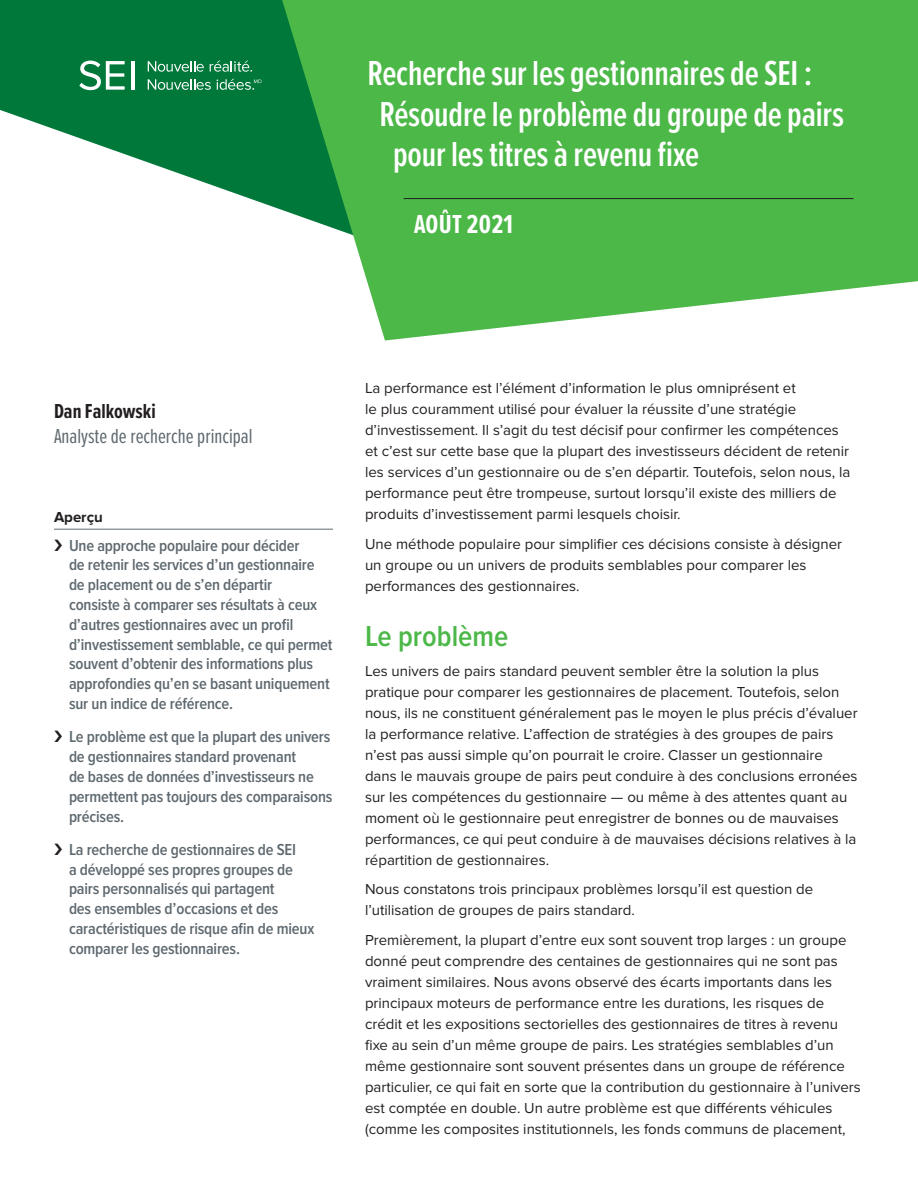
<style>
.page{position:relative;width:918px;height:1188px;background:#fff}
.page>*{position:absolute;margin:0;border:0;box-sizing:border-box;transform-origin:0 0}
.t1{font:600 36px "Proxima Nova Ex Cn";letter-spacing:-.005em;color:#fff}
.Head_body_G{font:600 30px "Proxima Nova Cond";color:#4cb848}
.Month_and_Year{font:700 27px "Proxima Nova Ex Cn";letter-spacing:.01em;color:#fff}
.Supporting_Info{font:21px "Proxima Nova Ex Cn";color:#5f696f}
.Author_Name{font:700 21px "Proxima Nova Ex Cn";color:#231f20}
.t2{font:600 16.5px/19.8px "Proxima Nova Cond";letter-spacing:-.01em;color:#5f696f}
.Body_Copy__10pt__R{font:15px/21px "Proxima Nova";color:#231f20}
.Snapshots{font:700 15px "Proxima Nova";color:#231f20}
</style>
<div class="page">
<svg style="left:0;top:0;width:282px;height:210px;fill:#00783a"></svg>
<svg style="left:282px;top:0;width:636px;height:340px;background:#5dbc5d"></svg>
<svg style="left:148px;top:61px;width:56px;height:11px"></svg>
<svg style="left:210px;top:61px;width:42px;height:11px"></svg>
<svg style="left:148px;top:79px;width:63px;height:11px"></svg>
<svg style="left:217px;top:79px;width:45px;height:11px"></svg>
<hr style="left:131px;top:61px;width:4px;height:29px;background:#fff">
<svg style="left:79px;top:61px;width:46px;height:29px"></svg>
<hr style="left:54px;top:529px;width:279px;height:1px;background:#5f696f">
<hr style="left:404px;top:198px;width:450px;height:1px;background:#231f20">
<p class="t1" style="left:368px;top:47px;width:446px">Recherche sur les gestionnaires de SEI :</p>
<p class="t1" style="left:380px;top:88px;width:466px">Résoudre le problème du groupe de pairs</p>
<p class="t1" style="left:393px;top:128px;width:308px">pour les titres à revenu fixe</p>
<p class="Month_and_Year" style="left:414px;top:204px;width:100px">AOÛT 2021</p>
<p class="Author_Name" style="left:54px;top:396px;width:103px">Dan Falkowski</p>
<p class="Supporting_Info" style="left:54px;top:421px;width:200px">Analyste de recherche principal</p>
<p class="Snapshots" style="left:54px;top:509px;width:50px">Aperçu</p>
<p class="t2" style="left:69px;top:536px;width:265px">Une approche populaire pour décider<br>de retenir les services d’un gestionnaire de placement ou de s’en départir<br>consiste à comparer ses résultats à ceux d’autres gestionnaires avec un profil d’investissement semblable, ce qui permet souvent d’obtenir des informations plus approfondies qu’en se basant uniquement sur un indice de référence.</p>
<p class="t2" style="left:69px;top:727px;width:265px">Le problème est que la plupart des univers de gestionnaires standard provenant<br>de bases de données d’investisseurs ne permettent pas toujours des comparaisons précises.</p>
<p class="t2" style="left:69px;top:840px;width:247px">La recherche de gestionnaires de SEI<br>a développé ses propres groupes de pairs personnalisés qui partagent<br>des ensembles d’occasions et des caractéristiques de risque afin de mieux comparer les gestionnaires.</p>
<p class="Body_Copy__10pt__R" style="left:365px;top:378px;width:487px">La performance est l’élément d’information le plus omniprésent et<br>le plus couramment utilisé pour évaluer la réussite d’une stratégie d’investissement. Il s’agit du test décisif pour confirmer les compétences et c’est sur cette base que la plupart des investisseurs décident de retenir les services d’un gestionnaire ou de s’en départir. Toutefois, selon nous, la performance peut être trompeuse, surtout lorsqu’il existe des milliers de produits d’investissement parmi lesquels choisir.</p>
<p class="Body_Copy__10pt__R" style="left:365px;top:533px;width:479px">Une méthode populaire pour simplifier ces décisions consiste à désigner un groupe ou un univers de produits semblables pour comparer les performances des gestionnaires.</p>
<p class="Head_body_G" style="left:365px;top:619px;width:145px">Le problème</p>
<p class="Body_Copy__10pt__R" style="left:365px;top:660px;width:494px">Les univers de pairs standard peuvent sembler être la solution la plus pratique pour comparer les gestionnaires de placement. Toutefois, selon nous, ils ne constituent généralement pas le moyen le plus précis d’évaluer la performance relative. L’affection de stratégies à des groupes de pairs n’est pas aussi simple qu’on pourrait le croire. Classer un gestionnaire dans le mauvais groupe de pairs peut conduire à des conclusions erronées sur les compétences du gestionnaire — ou même à des attentes quant au moment où le gestionnaire peut enregistrer de bonnes ou de mauvaises performances, ce qui peut conduire à de mauvaises décisions relatives à la répartition de gestionnaires.</p>
<p class="Body_Copy__10pt__R" style="left:365px;top:879px;width:450px">Nous constatons trois principaux problèmes lorsqu’il est question de l’utilisation de groupes de pairs standard.</p>
<p class="Body_Copy__10pt__R" style="left:365px;top:930px;width:497px">Premièrement, la plupart d’entre eux sont souvent trop larges : un groupe donné peut comprendre des centaines de gestionnaires qui ne sont pas vraiment similaires. Nous avons observé des écarts importants dans les principaux moteurs de performance entre les durations, les risques de crédit et les expositions sectorielles des gestionnaires de titres à revenu fixe au sein d’un même groupe de pairs. Les stratégies semblables d’un même gestionnaire sont souvent présentes dans un groupe de référence particulier, ce qui fait en sorte que la contribution du gestionnaire à l’univers est comptée en double. Un autre problème est que différents véhicules (comme les composites institutionnels, les fonds communs de placement,</p>
</div>
